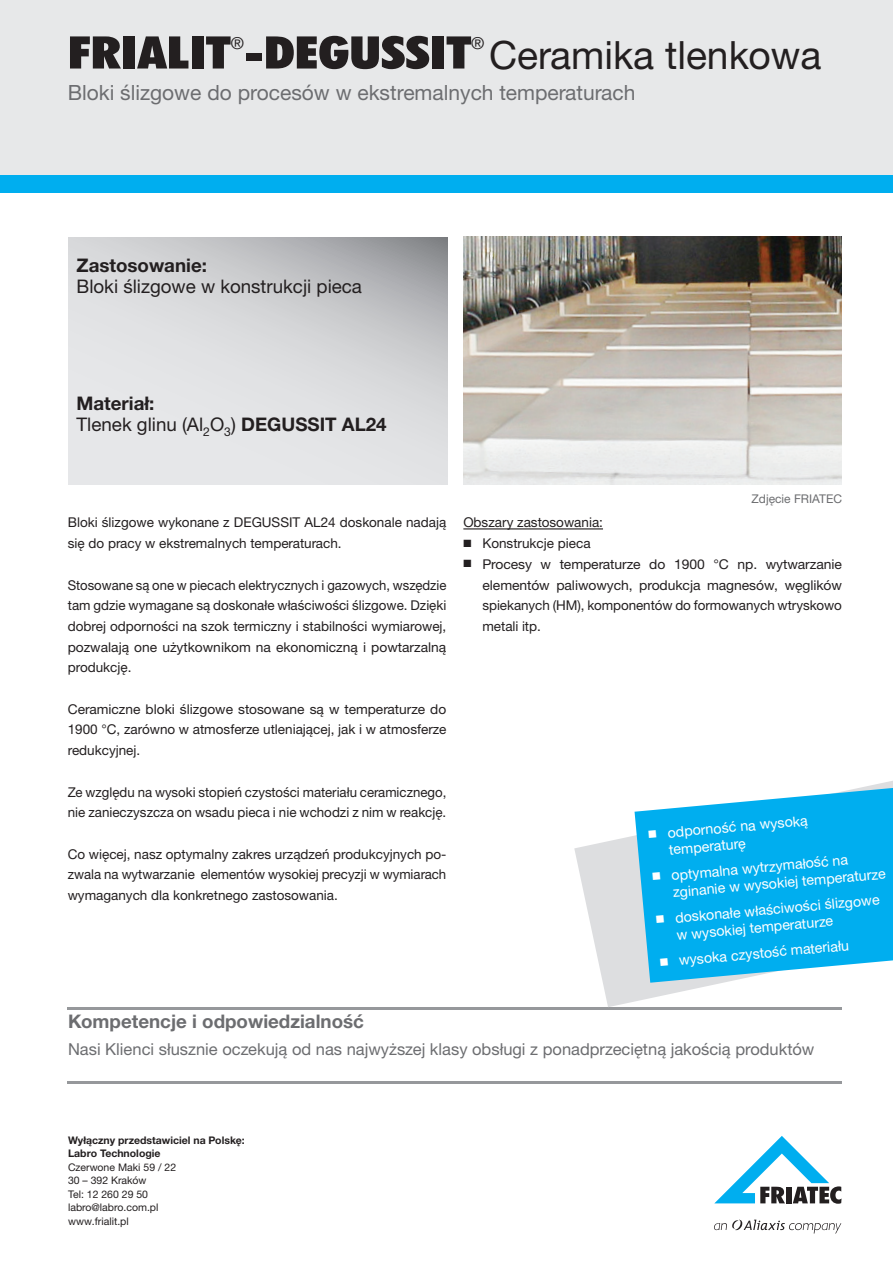
<style>
.page{position:relative;width:893px;height:1263px;background:#fff}
.page>*{position:absolute;margin:0;border:0;box-sizing:border-box;transform-origin:0 0}
.t1{font:900 condensed 45px "Futura BT";color:#231f20;scale:1.25 1}
.t2{font:39px "Helvetica Neue LTW1 G";color:#231f20}
.t3{font:21px "Helvetica Neue LTW1 G";color:#6c6d70}
.t4{font:18.75px "Helvetica Neue LTW1 G";color:#231f20}
.t5{font:700 18.75px "Helvetica Neue LTW1 G";color:#6c6d70}
.t6{font:700 18.75px "Helvetica Neue LTW1 G";color:#231f20}
.t7{font:16.5px "Helvetica Neue LTW1 G";color:#6c6d70}
.t8{font:16.5px "Helvetica Neue LTW1 G";color:#231f20}
.t9{font:14.25px/17.1px "Helvetica Neue LTW1 G";color:#fff}
.t10{font:13.5px/20.7px "Helvetica Neue LTW1 G";color:#231f20;text-align:justify}
.t11{font:12px "Helvetica Neue LTW1 G";color:#6c6d70}
.t12{font:10.5px/13.5px "Helvetica Neue LTW1 G";color:#231f20}
.t13{font:700 10.5px/13.5px "Helvetica Neue LTW1 G";color:#231f20}
.s1{font-weight:700}
</style>
<div class="page">
<hr style="left:68px;top:1082px;width:774px;height:2px;background:#96989b">
<hr style="left:68px;top:1008px;width:774px;height:2px;background:#96989b">
<div style="left:0;top:0;width:893px;height:184px;background:#e7e8e9"></div>
<div style="left:0;top:176px;width:893px;height:17px;background:#00aeef"></div>
<svg style="left:69px;top:237px;width:378px;height:248px;background:#d6d7d9"></svg>
<img style="left:463px;top:237px;width:379px;height:247px">
<svg style="left:714px;top:1136px;width:127px;height:68px"></svg>
<svg style="left:714px;top:1219px;width:127px;height:14px"></svg>
<hr style="left:463px;top:528px;width:140px;height:1px;background:#231f20">
<svg style="left:574px;top:781px;width:319px;height:226px"></svg>
<svg style="left:634px;top:783px;width:259px;height:200px;background:#28baf0"></svg>
<h1 class="t1" style="left:68px;top:25px;width:324px">FRIALIT -DEGUSSIT</h1>
<p class="t8" style="left:231px;top:33px;width:15px">®</p>
<p class="t8" style="left:471px;top:33px;width:15px">®</p>
<h2 class="t2" style="left:489px;top:31px;width:334px">Ceramika tlenkowa</h2>
<h3 class="t3" style="left:68px;top:79px;width:569px">Bloki ślizgowe do procesów w ekstremalnych temperaturach</h3>
<h3 class="t6" style="left:77px;top:254px;width:132px">Zastosowanie:</h3>
<h3 class="t4" style="left:77px;top:275px;width:287px">Bloki ślizgowe w konstrukcji pieca</h3>
<h3 class="t6" style="left:77px;top:392px;width:79px">Materiał:</h3>
<h3 class="t4" style="left:77px;top:413px;width:312px">Tlenek glinu (Al<sub>2</sub>O<sub>3</sub>) <span class="s1">DEGUSSIT AL24</span></h3>
<p class="t10" style="left:68px;top:512px;width:380px">Bloki ślizgowe wykonane z DEGUSSIT AL24 doskonale nadają się do pracy w ekstremalnych temperaturach.</p>
<p class="t10" style="left:68px;top:574px;width:380px">Stosowane są one w piecach elektrycznych i gazowych, wszędzie tam gdzie wymagane są doskonałe właściwości ślizgowe. Dzięki dobrej odporności na szok termiczny i stabilności wymiarowej, pozwalają one użytkownikom na ekonomiczną i powtarzalną produkcję.</p>
<p class="t10" style="left:68px;top:698px;width:380px">Ceramiczne bloki ślizgowe stosowane są w temperaturze do 1900 °C, zarówno w atmosferze utleniającej, jak i w atmosferze redukcyjnej.</p>
<p class="t10" style="left:68px;top:781px;width:380px">Ze względu na wysoki stopień czystości materiału ceramicznego, nie zanieczyszcza on wsadu pieca i nie wchodzi z nim w reakcję.</p>
<p class="t10" style="left:68px;top:843px;width:380px">Co więcej, nasz optymalny zakres urządzeń produkcyjnych po&shy;zwala na wytwarzanie elementów wysokiej precyzji w wymiarach wymaganych dla konkretnego zastosowania.</p>
<p class="t11" style="left:752px;top:492px;width:92px">Zdjęcie FRIATEC</p>
<p class="t10" style="left:463px;top:512px;width:141px">Obszary zastosowania:</p>
<p class="t10" style="left:463px;top:533px;width:129px">■ Konstrukcje pieca</p>
<p class="t10" style="left:482px;top:554px;width:361px;text-indent:-19px">■ Procesy w temperaturze do 1900 °C np. wytwarzanie elementów paliwowych, produkcja magnesów, węglików spiekanych (HM), komponentów do formowanych wtryskowo metali itp.</p>
<p class="t9" style="left:667px;top:824px;width:142px;text-indent:-19px;rotate:-5deg">■ odporność na wysoką temperaturę</p>
<p class="t9" style="left:671px;top:866px;width:215px;text-indent:-19px;rotate:-5deg">■ optymalna wytrzymałość na zginanie w wysokiej temperaturze</p>
<p class="t9" style="left:675px;top:909px;width:207px;text-indent:-19px;rotate:-5deg">■ doskonałe właściwości ślizgowe w wysokiej temperaturze</p>
<p class="t9" style="left:659px;top:953px;width:191px;rotate:-5deg">■ wysoka czystość materiału</p>
<h3 class="t5" style="left:68px;top:1009px;width:297px">Kompetencje i odpowiedzialność</h3>
<p class="t7" style="left:68px;top:1039px;width:748px">Nasi Klienci słusznie oczekują od nas najwyższej klasy obsługi z ponadprzeciętną jakością produktów</p>
<p class="t13" style="left:68px;top:1133px;width:178px">Wyłączny przedstawiciel na Polskę:<br>Labro Technologie</p>
<p class="t12" style="left:68px;top:1160px;width:110px">Czerwone Maki 59 / 22<br>30 – 392 Kraków<br>Tel: 12 260 29 50 labro@labro.com.pl www.frialit.pl</p>
</div>
